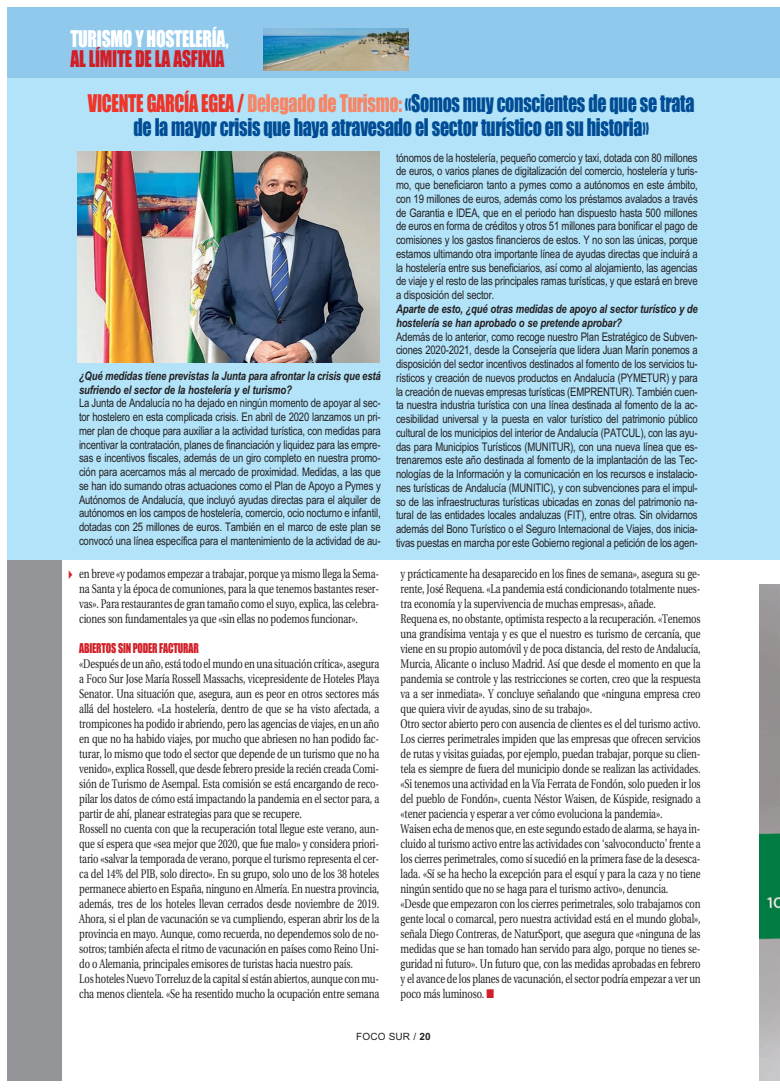
<style>
.page{position:relative;width:780px;height:1088px;background:#fff}
.page>*{position:absolute;margin:0;border:0;box-sizing:border-box;transform-origin:0 0}
.t1{font:22.5px/23.8px "Impact";letter-spacing:-.015em;color:#014d95;text-align:center;scale:.8 1}
.t2{font:21.25px "Impact";letter-spacing:-.015em;color:#fff;scale:.83 1}
.t3{font:21.25px "Impact";letter-spacing:-.015em;color:#d11f27;scale:.83 1}
.t4{font:12.5px/15px "Utopia";letter-spacing:-.015em;color:#231f20;scale:.75 1}
.t5{font:12.5px "Impact";letter-spacing:-.015em;color:#d11f27;scale:.8 1}
.t6{font:11.88px/13.8px "Arial";letter-spacing:-.015em;color:#231f20;text-align:justify;scale:.8 1}
.t7{font:italic 700 11.88px/13.8px "Arial";letter-spacing:-.015em;color:#231f20;scale:.8 1}
.t8{font:10px "Arial";letter-spacing:.01em;color:#231f20}
.s1{color:#ee3529}
.s2{color:#f58666}
.s3{color:#d11f27}
.s4{font-weight:700}
</style>
<div class="page">
<img style="left:759px;top:584px;width:21px;height:497px">
<div style="left:7px;top:7px;width:773px;height:289px;background:#91c9ed"></div>
<div style="left:7px;top:78px;width:54px;height:1003px;background:#939598"></div>
<img style="left:264px;top:29px;width:145px;height:41px">
<div style="left:7px;top:78px;width:773px;height:482px;background:#b3e3f9"></div>
<img style="left:78px;top:152px;width:301px;height:210px">
<h2 class="t2" style="left:70px;top:22px;width:192px">TURISMO Y HOSTELERÍA,</h2>
<h2 class="t3" style="left:70px;top:42px;width:187px">AL LÍMITE DE LA ASFIXIA</h2>
<h1 class="t1" style="left:88px;top:91px;width:759px"><span class="s1">VICENTE GARCÍA EGEA /</span> <span class="s2">Delegado de Turismo:</span> «Somos muy conscientes de que se trata de la mayor crisis que haya atravesado el sector turístico en su historia»</h1>
<p class="t7" style="left:79px;top:369px;width:379px">¿Qué medidas tiene previstas la Junta para afrontar la crisis que está sufriendo el sector de la hostelería y el turismo?</p>
<p class="t6" style="left:79px;top:396px;width:379px">La Junta de Andalucía no ha dejado en ningún momento de apoyar al sec&shy;tor hostelero en esta complicada crisis. En abril de 2020 lanzamos un pri&shy;mer plan de choque para auxiliar a la actividad turística, con medidas para incentivar la contratación, planes de financiación y liquidez para las empre&shy;sas e incentivos fiscales, además de un giro completo en nuestra promo&shy;ción para acercarnos más al mercado de proximidad. Medidas, a las que se han ido sumando otras actuaciones como el Plan de Apoyo a Pymes y Autónomos de Andalucía, que incluyó ayudas directas para el alquiler de autónomos en los campos de hostelería, comercio, ocio nocturno e infantil, dotadas con 25 millones de euros. También en el marco de este plan se convocó una línea específica para el mantenimiento de la actividad de au-</p>
<p class="t4" style="left:79px;top:566px;width:401px;text-align:justify">en breve «y podamos empezar a trabajar, porque ya mismo llega la Sema&shy;na Santa y la época de comuniones, para la que tenemos bastantes reser&shy;vas». Para restaurantes de gran tamaño como el suyo, explica, las celebra&shy;ciones son fundamentales ya que «sin ellas no podemos funcionar».</p>
<p class="t5" style="left:79px;top:638px;width:151px">ABIERTOS SIN PODER FACTURAR</p>
<p class="t4" style="left:79px;top:656px;width:401px">«Después de un año, está todo el mundo en una situación crítica», asegura a Foco Sur Jose María Rossell Massachs, vicepresidente de Hoteles Playa Senator. Una situación que, asegura, aun es peor en otros sectores más allá del hostelero. «La hostelería, dentro de que se ha visto afectada, a trompicones ha podido ir abriendo, pero las agencias de viajes, en un año en que no ha habido viajes, por mucho que abriesen no han podido fac&shy;turar, lo mismo que todo el sector que depende de un turismo que no ha venido», explica Rossell, que desde febrero preside la recién creada Comi&shy;sión de Turismo de Asempal. Esta comisión se está encargando de reco&shy;pilar los datos de cómo está impactando la pandemia en el sector para, a partir de ahí, planear estrategias para que se recupere.<br>Rossell no cuenta con que la recuperación total llegue este verano, aun&shy;que sí espera que «sea mejor que 2020, que fue malo» y considera priori&shy;tario «salvar la temporada de verano, porque el turismo representa el cer&shy;ca del 14% del PIB, solo directo». En su grupo, solo uno de los 38 hoteles permanece abierto en España, ninguno en Almería. En nuestra provincia, además, tres de los hoteles llevan cerrados desde noviembre de 2019.<br>Ahora, si el plan de vacunación se va cumpliendo, esperan abrir los de la provincia en mayo. Aunque, como recuerda, no dependemos solo de no&shy;sotros; también afecta el ritmo de vacunación en países como Reino Uni&shy;do o Alemania, principales emisores de turistas hacia nuestro país.<br>Los hoteles Nuevo Torreluz de la capital sí están abiertos, aunque con mu&shy;cha menos clientela. «Se ha resentido mucho la ocupación entre semana</p>
<p class="t6" style="left:396px;top:151px;width:379px">tónomos de la hostelería, pequeño comercio y taxi, dotada con 80 millones de euros, o varios planes de digitalización del comercio, hostelería y turis&shy;mo, que beneficiaron tanto a pymes como a autónomos en este ámbito, con 19 millones de euros, además como los préstamos avalados a través de Garantia e IDEA, que en el periodo han dispuesto hasta 500 millones de euros en forma de créditos y otros 51 millones para bonificar el pago de comisiones y los gastos financieros de estos. Y no son las únicas, porque estamos ultimando otra importante línea de ayudas directas que incluirá a la hostelería entre sus beneficiarios, así como al alojamiento, las agencias de viaje y el resto de las principales ramas turísticas, y que estará en breve a disposición del sector.</p>
<p class="t7" style="left:396px;top:302px;width:379px">Aparte de esto, ¿qué otras medidas de apoyo al sector turístico y de hostelería se han aprobado o se pretende aprobar?</p>
<p class="t6" style="left:396px;top:330px;width:378px">Además de lo anterior, como recoge nuestro Plan Estratégico de Subven&shy;ciones 2020-2021, desde la Consejería que lidera Juan Marín ponemos a disposición del sector incentivos destinados al fomento de los servicios tu&shy;rísticos y creación de nuevos productos en Andalucía (PYMETUR) y para la creación de nuevas empresas turísticas (EMPRENTUR). También cuen&shy;ta nuestra industria turística con una línea destinada al fomento de la ac&shy;cesibilidad universal y la puesta en valor turístico del patrimonio público cultural de los municipios del interior de Andalucía (PATCUL), con las ayu&shy;das para Municipios Turísticos (MUNITUR), con una nueva línea que es&shy;trenaremos este año destinada al fomento de la implantación de las Tec&shy;nologías de la Información y la comunicación en los recursos e instalacio&shy;nes turísticas de Andalucía (MUNITIC), y con subvenciones para el impul&shy;so de las infraestructuras turísticas ubicadas en zonas del patrimonio na&shy;tural de las entidades locales andaluzas (FIT), entre otras. Sin olvidarnos además del Bono Turístico o el Seguro Internacional de Viajes, dos inicia&shy;tivas puestas en marcha por este Gobierno regional a petición de los agen-</p>
<p class="t4" style="left:400px;top:566px;width:401px">y prácticamente ha desaparecido en los fines de semana», asegura su ge&shy;rente, José Requena. «La pandemia está condicionando totalmente nues&shy;tra economía y la supervivencia de muchas empresas», añade.<br>Requena es, no obstante, optimista respecto a la recuperación. «Tenemos una grandísima ventaja y es que el nuestro es turismo de cercanía, que viene en su propio automóvil y de poca distancia, del resto de Andalucía, Murcia, Alicante o incluso Madrid. Así que desde el momento en que la pandemia se controle y las restricciones se corten, creo que la respuesta va a ser inmediata». Y concluye señalando que «ninguna empresa creo que quiera vivir de ayudas, sino de su trabajo».<br>Otro sector abierto pero con ausencia de clientes es el del turismo activo.<br>Los cierres perimetrales impiden que las empresas que ofrecen servicios de rutas y visitas guiadas, por ejemplo, puedan trabajar, porque su clien&shy;tela es siempre de fuera del municipio donde se realizan las actividades. «Si tenemos una actividad en la Vía Ferrata de Fondón, solo pueden ir los del pueblo de Fondón», cuenta Néstor Waisen, de Kúspide, resignado a «tener paciencia y esperar a ver cómo evoluciona la pandemia».<br>Waisen echa de menos que, en este segundo estado de alarma, se haya in&shy;cluido al turismo activo entre las actividades con ‘salvoconducto’ frente a los cierres perimetrales, como sí sucedió en la primera fase de la desesca&shy;lada. «Sí se ha hecho la excepción para el esquí y para la caza y no tiene ningún sentido que no se haga para el turismo activo», denuncia. «Desde que empezaron con los cierres perimetrales, solo trabajamos con gente local o comarcal, pero nuestra actividad está en el mundo global», señala Diego Contreras, de NaturSport, que asegura que «ninguna de las medidas que se han tomado han servido para algo, porque no tienes se&shy;guridad ni futuro». Un futuro que, con las medidas aprobadas en febrero y el avance de los planes de vacunación, el sector podría empezar a ver un poco más luminoso. <span class="s3">■</span></p>
<p class="t8" style="left:356px;top:1030px;width:76px">FOCO SUR / <span class="s4">20</span></p>
</div>
